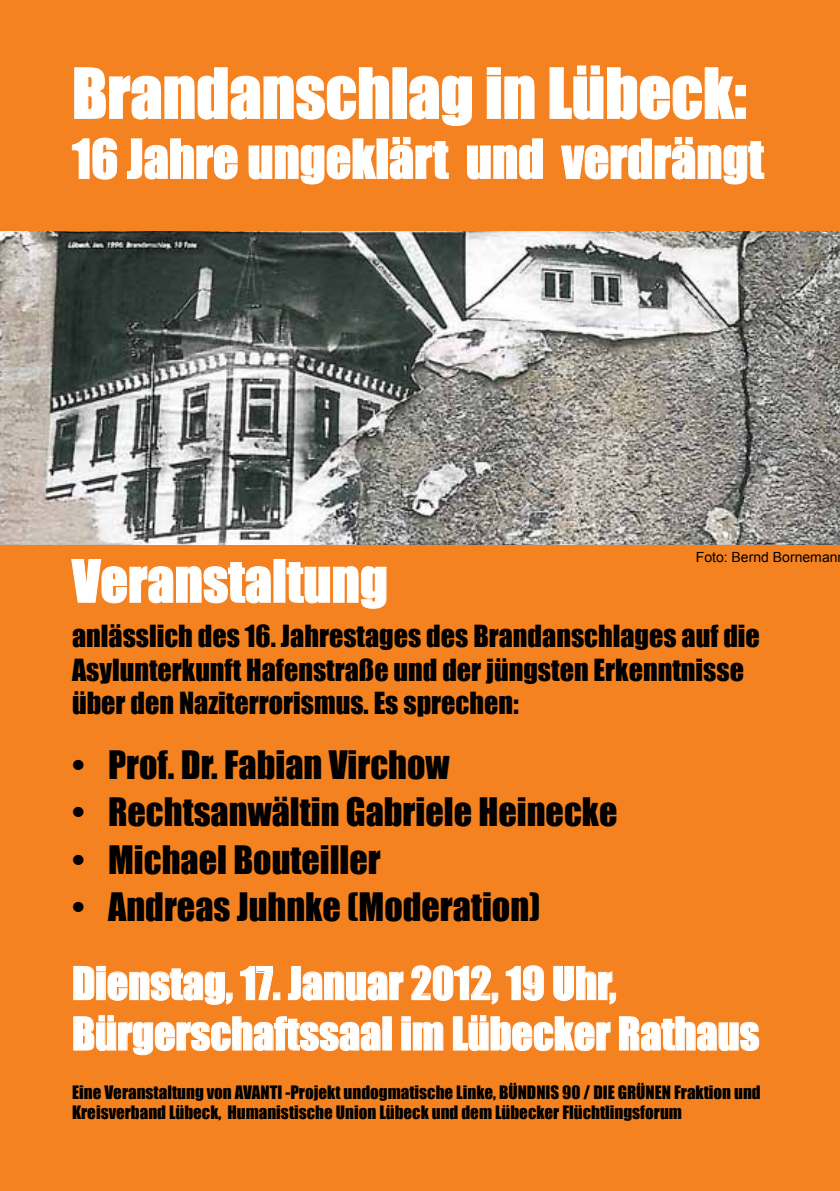
<style>
.page{position:relative;width:840px;height:1191px;background:#fff}
.page>*{position:absolute;margin:0;border:0;box-sizing:border-box;transform-origin:0 0}
.t1{font:64px "Impact";color:#fff}
.t2{font:54px "Impact";color:#fff}
.t3{font:50px "Impact";color:#fff}
.t4{font:42px/50.4px "Impact";color:#fff}
.t5{font:36px "Impact";color:#000}
.t6{font:28px/33.6px "Impact";color:#000}
.t7{font:17px/20.4px "Impact";color:#000}
.t8{font:14px "Arial";color:#000}
</style>
<div class="page">
<div style="left:0;top:0;width:839px;height:1191px;background:#f58220"></div>
<img style="left:0;top:232px;width:839px;height:312px">
<svg style="left:74px;top:67px;width:315px;height:53px;background:#f6913b"></svg>
<svg style="left:408px;top:75px;width:64px;height:51px;background:#f6923e"></svg>
<svg style="left:486px;top:67px;width:48px;height:52px;background:#f6933e"></svg>
<svg style="left:548px;top:65px;width:198px;height:55px;background:#f68f39"></svg>
<svg style="left:71px;top:137px;width:46px;height:43px;background:#f69440"></svg>
<svg style="left:126px;top:138px;width:112px;height:42px;background:#f69441"></svg>
<svg style="left:248px;top:138px;width:128px;height:47px;background:#f6933e"></svg>
<svg style="left:389px;top:136px;width:60px;height:44px;background:#f69543"></svg>
<svg style="left:466px;top:138px;width:77px;height:42px;background:#f69542"></svg>
<svg style="left:560px;top:136px;width:204px;height:49px;background:#f6933e"></svg>
<svg style="left:71px;top:558px;width:200px;height:46px;background:#f6913b"></svg>
<svg style="left:286px;top:561px;width:101px;height:48px;background:#f6933e"></svg>
<svg style="left:73px;top:965px;width:160px;height:40px;background:#f69644"></svg>
<svg style="left:239px;top:965px;width:34px;height:35px"></svg>
<div style="left:273px;top:993px;width:7px;height:6px;border:1px solid #fff"></div>
<svg style="left:287px;top:965px;width:117px;height:36px;background:#f69746"></svg>
<svg style="left:410px;top:964px;width:88px;height:41px;background:#f69441"></svg>
<svg style="left:505px;top:964px;width:39px;height:37px"></svg>
<svg style="left:552px;top:965px;width:64px;height:40px;background:#f69644"></svg>
<svg style="left:73px;top:1014px;width:308px;height:41px;background:#f69644"></svg>
<svg style="left:400px;top:1015px;width:43px;height:36px;background:#f6994a"></svg>
<svg style="left:452px;top:1014px;width:158px;height:37px;background:#f69746"></svg>
<svg style="left:618px;top:1015px;width:141px;height:36px;background:#f69848"></svg>
<h1 class="t1" style="left:72px;top:44px;width:675px">Brandanschlag in Lübeck:</h1>
<h3 class="t3" style="left:72px;top:120px;width:692px">16 Jahre ungeklärt und verdrängt</h3>
<p class="t8" style="left:695px;top:547px;width:143px">Foto: Bernd Borneman</p>
<h2 class="t2" style="left:72px;top:539px;width:317px">Veranstaltung</h2>
<h3 class="t6" style="left:72px;top:618px;width:689px">anlässlich des 16. Jahrestages des Brandanschlages auf die<br>Asylunterkunft Hafenstraße und der jüngsten Erkenntnisse über den Naziterrorismus. Es sprechen:</h3>
<h3 class="t5" style="left:72px;top:736px;width:379px">• Prof. Dr. Fabian Virchow</h3>
<h3 class="t5" style="left:72px;top:784px;width:546px">• Rechtsanwältin Gabriele Heinecke</h3>
<h3 class="t5" style="left:72px;top:831px;width:310px">• Michael Bouteiller</h3>
<h3 class="t5" style="left:72px;top:878px;width:469px">• Andreas Juhnke (Moderation)</h3>
<h3 class="t4" style="left:72px;top:956px;width:688px">Dienstag, 17. Januar 2012, 19 Uhr,<br>Bürgerschaftssaal im Lübecker Rathaus</h3>
<p class="t7" style="left:72px;top:1081px;width:689px">Eine Veranstaltung von AVANTI -Projekt undogmatische Linke, BÜNDNIS 90 / DIE GRÜNEN Fraktion und<br>Kreisverband Lübeck, Humanistische Union Lübeck und dem Lübecker Flüchtlingsforum</p>
</div>
